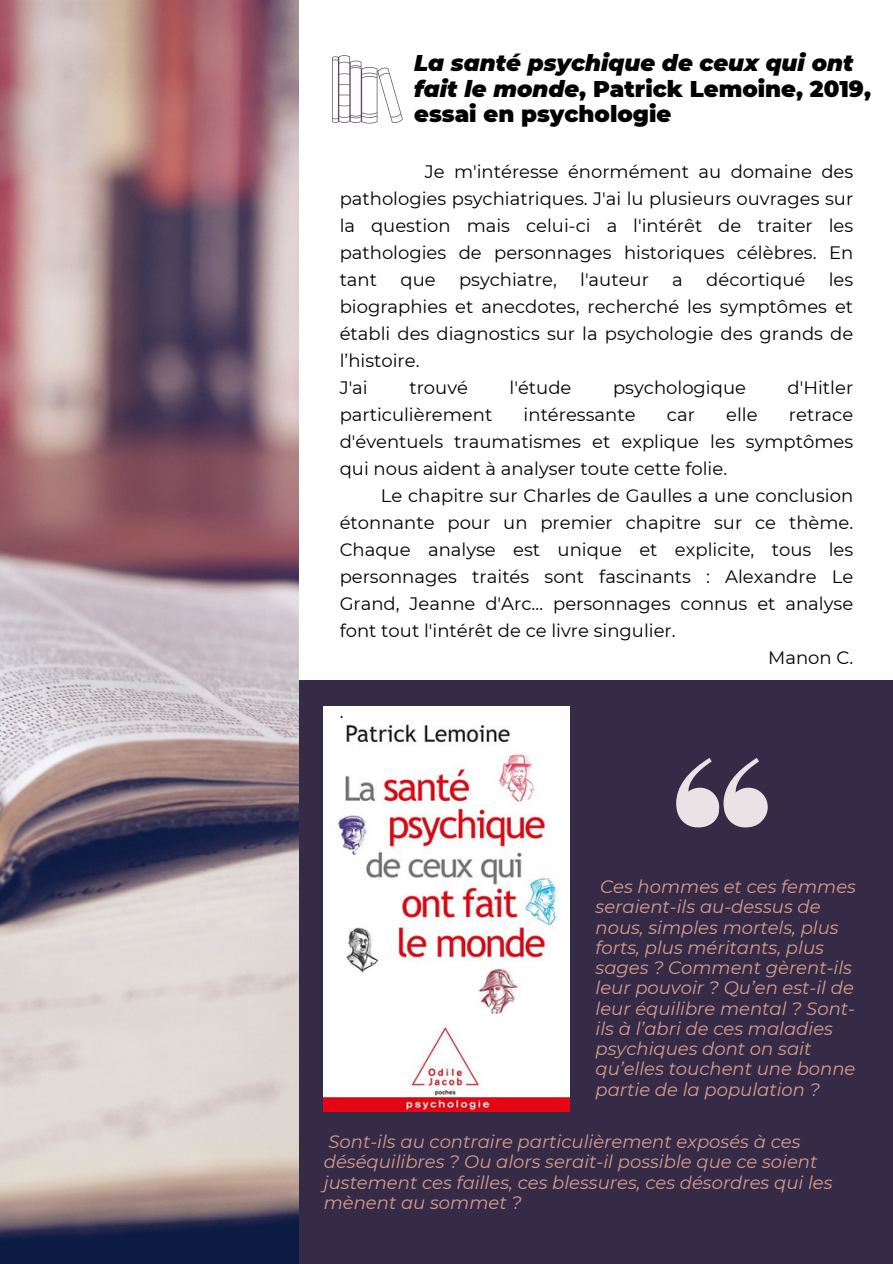
<style>
.page{position:relative;width:893px;height:1264px;background:#fff}
.page>*{position:absolute;margin:0;border:0;box-sizing:border-box;transform-origin:0 0}
.t1{font:italic 900 22.8px/25.7px "Montserrat";color:#000}
.t2{font:18px/27px "Montserrat";color:#000;text-align:justify}
.t3{font:italic 18px/20.2px "Montserrat";color:#d79c8c}
.s1{font-style:normal}
</style>
<div class="page">
<div style="left:0;top:680px;width:892px;height:582px;background:#352b47"></div>
<img style="left:0;top:0;width:298px;height:1263px">
<svg style="left:676px;top:758px;width:91px;height:69px"></svg>
<img style="left:324px;top:706px;width:245px;height:405px">
<svg style="left:332px;top:55px;width:71px;height:69px"></svg>
<p class="t1" style="left:414px;top:50px;width:458px">La santé psychique de ceux qui ont fait le monde<span class="s1">, Patrick Lemoine, 2019, essai en psychologie</span></p>
<p class="t2" style="left:339px;top:158px;width:515px;text-indent:85px">Je m'intéresse énormément au domaine des pathologies psychiatriques. J'ai lu plusieurs ouvrages sur la question mais celui-ci a l'intérêt de traiter les pathologies de personnages historiques célèbres. En tant</p>
<p class="t2" style="left:339px;top:266px;width:515px;text-indent:489px">les biographies et anecdotes, recherché les symptômes et établi des diagnostics sur la psychologie des grands de l’histoire.</p>
<p class="t2" style="left:339px;top:374px;width:30px">J'ai</p>
<p class="t2" style="left:409px;top:374px;width:60px">trouvé</p>
<p class="t2" style="left:509px;top:374px;width:63px">l'étude</p>
<p class="t2" style="left:613px;top:374px;width:134px">psychologique</p>
<p class="t2" style="left:787px;top:374px;width:67px">d'Hitler</p>
<p class="t2" style="left:339px;top:401px;width:154px">particulièrement</p>
<p class="t2" style="left:523px;top:401px;width:113px">intéressante</p>
<p class="t2" style="left:666px;top:401px;width:29px">car</p>
<p class="t2" style="left:726px;top:401px;width:33px">elle</p>
<p class="t2" style="left:400px;top:266px;width:37px">que</p>
<p class="t2" style="left:459px;top:266px;width:99px">psychiatre,</p>
<p class="t2" style="left:580px;top:266px;width:70px">l'auteur</p>
<p class="t2" style="left:672px;top:266px;width:12px">a</p>
<p class="t2" style="left:706px;top:266px;width:101px">décortiqué</p>
<p class="t2" style="left:339px;top:401px;width:515px;text-indent:449px">retrace d'éventuels traumatismes et explique les symptômes qui nous aident à analyser toute cette folie.</p>
<p class="t2" style="left:339px;top:482px;width:515px;text-indent:41px">Le chapitre sur Charles de Gaulles a une conclusion étonnante pour un premier chapitre sur ce thème.<br>Chaque analyse est unique et explicite, tous les personnages traités sont fascinants : Alexandre Le Grand, Jeanne d'Arc… personnages connus et analyse font tout l'intérêt de ce livre singulier.</p>
<p class="t2" style="left:768px;top:644px;width:86px">Manon C.</p>
<p class="t2" style="left:339px;top:698px;width:5px">.</p>
<p class="t3" style="left:595px;top:876px;width:262px">Ces hommes et ces femmes seraient-ils au-dessus de nous, simples mortels, plus forts, plus méritants, plus sages ? Comment gèrent-ils leur pouvoir ? Qu’en est-il de leur équilibre mental ? Sont&shy;ils à l’abri de ces maladies psychiques dont on sait qu’elles touchent une bonne partie de la population ?</p>
<p class="t3" style="left:324px;top:1131px;width:510px">Sont-ils au contraire particulièrement exposés à ces déséquilibres ? Ou alors serait-il possible que ce soient justement ces failles, ces blessures, ces désordres qui les mènent au sommet ?</p>
</div>
